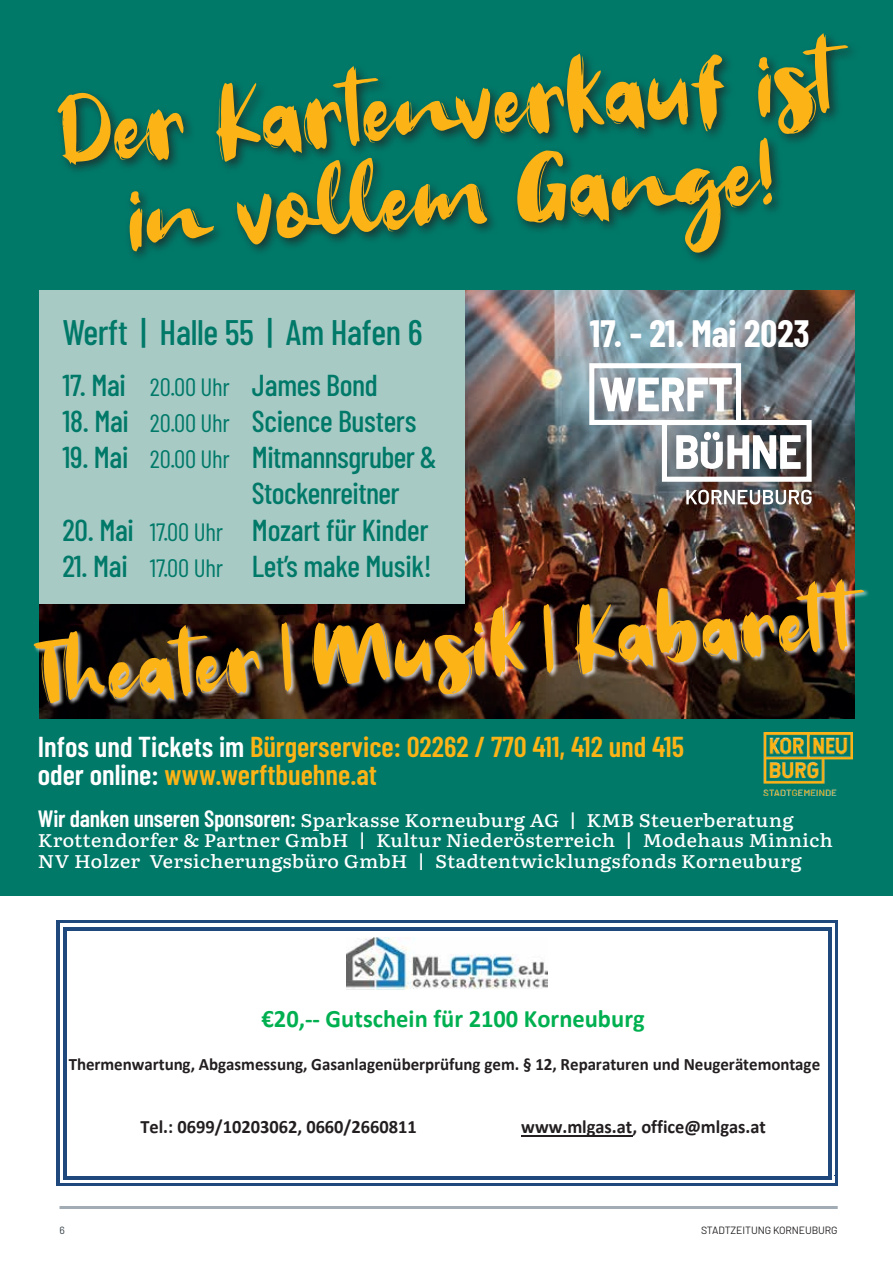
<style>
.page{position:relative;width:893px;height:1263px;background:#fff}
.page>*{position:absolute;margin:0;border:0;box-sizing:border-box;transform-origin:0 0}
.t1{font:94.5px/90px "Welcome";color:#fbb316;text-align:center}
.t2{font:84.3px "Welcome";color:#fbb316}
.t3{font:700 37.2px "Barlow Condensed";color:#fff}
.t4{font:500 35.4px "Barlow Condensed";letter-spacing:-.01em;color:#007969}
.t5{font:500 30.15px/36.3px "Barlow Condensed";letter-spacing:-.01em;color:#007969}
.t6{font:600 28.8px/28.8px "Barlow Condensed";color:#fbb316}
.t7{font:700 25.2px "Calibri";color:#00b050}
.t8{font:700 18.9px "Calibri";color:#231f20}
.t9{font:500 18.3px/20.9px "Literata";color:#fff}
.t10{font:700 17.4px "Calibri";letter-spacing:-.005em;color:#231f20}
.t11{font:10.5px "Barlow";letter-spacing:-.01em;color:#231f20}
.t12{font:10.5px "Barlow";color:#343f47}
.s1{font-weight:400;font-size:25.05px}
.s2{color:#fff}
.s3{font-family:"Barlow Condensed";font-weight:600;font-size:23.55px}
</style>
<div class="page">
<hr style="left:60px;top:1206px;width:778px;height:3px;background:#a2acb4">
<div style="left:0;top:238px;width:893px;height:658px;background:#007969"></div>
<img style="left:39px;top:290px;width:815px;height:429px">
<div style="left:39px;top:290px;width:425px;height:313px;background:#a7cac5"></div>
<img style="left:763px;top:732px;width:89px;height:64px">
<div style="left:33px;top:578px;width:836px;height:131px;background:#fff;opacity:.75"></div>
<img style="left:588px;top:361px;width:226px;height:123px">
<svg style="left:686px;top:490px;width:125px;height:15px;background:#9d9593"></svg>
<div style="left:0;top:0;width:893px;height:243px;background:#007969"></div>
<div style="left:53px;top:30px;width:808px;height:236px;background:#231f20;opacity:.75"></div>
<hr style="left:521px;top:1135px;width:111px;height:1px;background:#231f20">
<img style="left:346px;top:938px;width:201px;height:52px">
<svg style="left:57px;top:920px;width:10px;height:10px"></svg>
<hr style="left:67px;top:920px;width:761px;height:3px;background:#1f497d">
<hr style="left:67px;top:927px;width:761px;height:3px;background:#1f497d">
<svg style="left:828px;top:920px;width:10px;height:10px"></svg>
<hr style="left:57px;top:930px;width:3px;height:246px;background:#1f497d">
<hr style="left:63px;top:930px;width:4px;height:246px;background:#1f497d">
<svg style="left:834px;top:930px;width:4px;height:246px"></svg>
<hr style="left:828px;top:930px;width:3px;height:246px;background:#1f497d">
<svg style="left:57px;top:1176px;width:10px;height:10px"></svg>
<hr style="left:67px;top:1183px;width:761px;height:3px;background:#1f497d">
<svg style="left:67px;top:1179px;width:761px;height:1px"></svg>
<hr style="left:67px;top:1176px;width:761px;height:3px;background:#1f497d">
<svg style="left:828px;top:1176px;width:10px;height:10px"></svg>
<h1 class="t1" style="left:57px;top:96px;width:777px;rotate:-4deg">Der Kartenverkauf ist in vollem Gange!</h1>
<h3 class="t4" style="left:62px;top:307px;width:362px">Werft | Halle 55 | Am Hafen 6</h3>
<h3 class="t5" style="left:62px;top:364px;width:317px">17. Mai <span class="s1">20.00 Uhr</span> James Bond</h3>
<h3 class="t5" style="left:62px;top:401px;width:356px">18. Mai <span class="s1">20.00 Uhr</span> Science Busters</h3>
<h3 class="t5" style="left:252px;top:437px;width:186px;text-indent:-190px">19. Mai <span class="s1">20.00 Uhr</span> Mitmannsgruber &amp;<br>Stockenreitner</h3>
<h3 class="t5" style="left:62px;top:509px;width:368px">20. Mai <span class="s1">17.00 Uhr</span> Mozart für Kinder</h3>
<h3 class="t5" style="left:62px;top:546px;width:371px">21. Mai <span class="s1">17.00 Uhr</span> Let’s make Musik!</h3>
<h3 class="t3" style="left:590px;top:307px;width:221px">17. - 21. Mai 2023</h3>
<h2 class="t2" style="left:32px;top:624px;width:818px;rotate:-4deg">Theater | Musik | Kabarett</h2>
<h3 class="t6" style="left:38px;top:730px;width:648px"><span class="s2">Infos und Tickets im</span> Bürgerservice: 02262 / 770 411, 412 und 415 <span class="s2">oder online:</span> www.werftbuehne.at</h3>
<p class="t9" style="left:38px;top:808px;width:796px"><span class="s3">Wir danken unseren Sponsoren:</span> Sparkasse Korneuburg AG | KMB Steuerberatung<br>Krottendorfer &amp; Partner GmbH | Kultur Niederösterreich | Modehaus Minnich<br>NV Holzer Versicherungsbüro GmbH | Stadtentwicklungsfonds Korneuburg</p>
<h3 class="t7" style="left:261px;top:1000px;width:385px">€20,-- Gutschein für 2100 Korneuburg</h3>
<p class="t10" style="left:69px;top:1052px;width:753px">Thermenwartung, Abgasmessung, Gasanlagenüberprüfung gem. § 12, Reparaturen und Neugerätemontage</p>
<p class="t8" style="left:140px;top:1113px;width:278px">Tel.: 0699/10203062, 0660/2660811</p>
<p class="t8" style="left:521px;top:1113px;width:246px">www.mlgas.at, office@mlgas.at</p>
<p class="t12" style="left:60px;top:1222px;width:7px">6</p>
<p class="t11" style="left:701px;top:1222px;width:138px">STADTZEITUNG KORNEUBURG</p>
</div>
